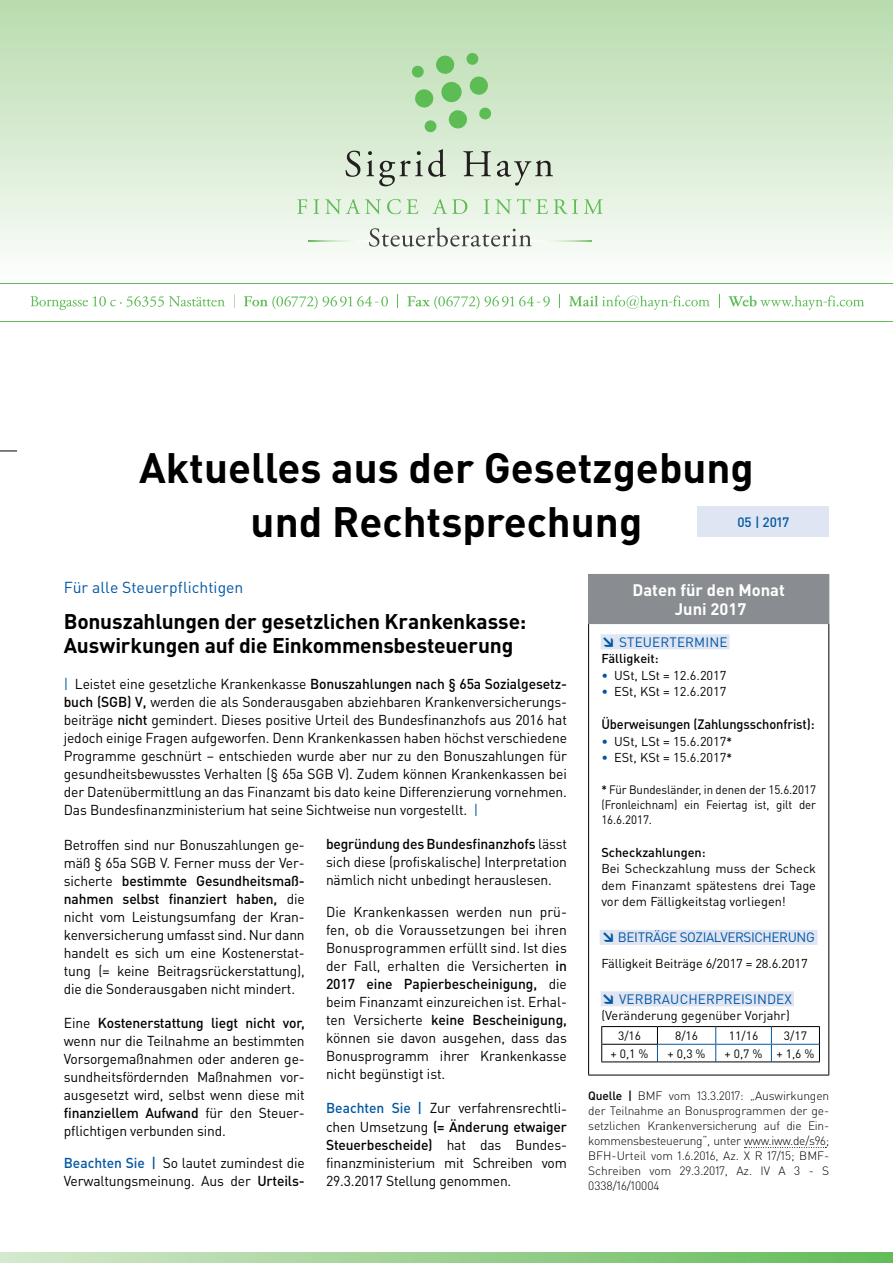
<style>
.page{position:relative;width:893px;height:1263px;background:#fff}
.page>*{position:absolute;margin:0;border:0;box-sizing:border-box;transform-origin:0 0}
.t1{font:700 42px/54px "DIN Pro";color:#000002;text-align:center}
.t2{font:700 21px/24px "DIN Pro";letter-spacing:-.01em;color:#000002}
.t3{font:700 16.5px/19.5px "DIN Pro";color:#fff;text-align:center}
.t4{font:15.75px "DIN Pro";color:#0157a2}
.t5{font:14.25px/18px "DIN Pro";letter-spacing:-.01em;color:#000002;text-align:justify}
.t6{font:13.5px "DIN Pro";letter-spacing:.01em;color:#0157a2}
.t7{font:500 13.5px "DIN Pro";letter-spacing:-.005em;color:#000002;scale:.95 1}
.t8{font:13.5px "DIN Pro";letter-spacing:-.03em;color:#0157a2}
.t9{font:500 13.5px "DIN Pro";color:#0157a2}
.t10{font:12.75px/16.5px "DIN Pro";color:#000002;text-align:justify}
.t11{font:500 12.75px "DIN Pro";color:#000002}
.t12{font:12.15px/15px "DIN Pro";letter-spacing:-.005em;color:#000002;text-align:justify;scale:.95 1}
.t13{font:300 12px/15px "DIN Pro";color:#000002;text-align:justify}
.t14{font:12px "DIN Pro";color:#000002}
.s1{color:#0157a2}
.s2{font-weight:500}
.s3{font-weight:500;color:#0157a2}
.s4{font-weight:900}
.s5{font-weight:500;font-size:12.15px}
</style>
<div class="page">
<svg style="left:0;top:451px;width:17px;height:1px"></svg>
<div style="left:697px;top:506px;width:132px;height:31px;background:#e0e5f3"></div>
<div style="left:589px;top:574px;width:240px;height:50px;background:#898d91"></div>
<hr style="left:588px;top:624px;width:1px;height:451px;background:#000002">
<hr style="left:828px;top:624px;width:1px;height:451px;background:#000002">
<hr style="left:588px;top:1075px;width:241px;height:1px;background:#000002">
<hr style="left:588px;top:574px;width:241px;height:1px;background:#898d91">
<hr style="left:588px;top:575px;width:1px;height:48px;background:#898d91">
<hr style="left:588px;top:623px;width:241px;height:1px;background:#898d91">
<div style="left:601px;top:634px;width:129px;height:15px;background:#e0e5f3"></div>
<div style="left:600px;top:930px;width:217px;height:15px;background:#e0e5f3"></div>
<div style="left:601px;top:991px;width:193px;height:15px;background:#e0e5f3"></div>
<svg style="left:601px;top:1026px;width:219px;height:36px"></svg>
<hr style="left:601px;top:1044px;width:57px;height:1px;background:#000002">
<svg style="left:744px;top:1147px;width:82px;height:1px"></svg>
<div style="left:0;top:0;width:893px;height:284px;background:linear-gradient(to bottom,#b7dbad,#fcfefc)"></div>
<hr style="left:0;top:283px;width:893px;height:1px;background:#5ebc55">
<svg style="left:31px;top:294px;width:204px;height:16px"></svg>
<svg style="left:244px;top:296px;width:144px;height:13px"></svg>
<svg style="left:407px;top:296px;width:143px;height:13px"></svg>
<svg style="left:559px;top:294px;width:1px;height:14px"></svg>
<svg style="left:569px;top:295px;width:141px;height:15px"></svg>
<svg style="left:719px;top:294px;width:1px;height:14px"></svg>
<svg style="left:728px;top:295px;width:136px;height:15px"></svg>
<svg style="left:309px;top:240px;width:283px;height:1px"></svg>
<svg style="left:411px;top:65px;width:13px;height:13px"></svg>
<svg style="left:424px;top:120px;width:13px;height:13px"></svg>
<svg style="left:479px;top:107px;width:13px;height:13px"></svg>
<svg style="left:466px;top:53px;width:13px;height:12px"></svg>
<svg style="left:448px;top:109px;width:20px;height:20px"></svg>
<svg style="left:440px;top:81px;width:23px;height:22px"></svg>
<svg style="left:414px;top:88px;width:20px;height:20px"></svg>
<svg style="left:469px;top:76px;width:20px;height:20px"></svg>
<svg style="left:435px;top:55px;width:20px;height:20px"></svg>
<svg style="left:345px;top:151px;width:15px;height:26px"></svg>
<svg style="left:366px;top:149px;width:187px;height:37px;background:#c4d0bf"></svg>
<svg style="left:297px;top:199px;width:305px;height:15px;background:#d0e9cb"></svg>
<svg style="left:369px;top:227px;width:163px;height:20px"></svg>
<svg style="left:0;top:1253px;width:893px;height:10px;background:#9cd192"></svg>
<hr style="left:0;top:321px;width:893px;height:1px;background:#5ebc55">
<h1 class="t1" style="left:139px;top:439px;width:616px">Aktuelles aus der Gesetzgebung und Rechtsprechung</h1>
<p class="t9" style="left:737px;top:513px;width:53px">05 | 2017</p>
<p class="t4" style="left:64px;top:577px;width:181px">Für alle Steuerpflichtigen</p>
<h2 class="t2" style="left:64px;top:609px;width:464px">Bonuszahlungen der gesetzlichen Krankenkasse:<br>Auswirkungen auf die Einkommensbesteuerung</h2>
<p class="t5" style="left:64px;top:675px;width:505px"><span class="s1">|</span> Leistet eine gesetzliche Krankenkasse <span class="s2">Bonuszahlungen nach § 65a Sozialgesetz&shy;buch (SGB) V,</span> werden die als Sonderausgaben abziehbaren Krankenversicherungs&shy;beiträge <span class="s2">nicht</span> gemindert. Dieses positive Urteil des Bundesfinanzhofs aus 2016 hat jedoch einige Fragen aufgeworfen. Denn Krankenkassen haben höchst verschiedene Programme geschnürt – entschieden wurde aber nur zu den Bonuszahlungen für gesundheitsbewusstes Verhalten (§ 65a SGB V). Zudem können Krankenkassen bei der Datenübermittlung an das Finanzamt bis dato keine Differenzierung vornehmen.<br>Das Bundesfinanzministerium hat seine Sichtweise nun vorgestellt. <span class="s1">|</span></p>
<p class="t5" style="left:64px;top:835px;width:242px">Betroffen sind nur Bonuszahlungen ge&shy;mäß § 65a SGB V. Ferner muss der Ver&shy;sicherte <span class="s2">bestimmte Gesundheitsmaß&shy;nahmen selbst finanziert haben,</span> die nicht vom Leistungsumfang der Kran&shy;kenversicherung umfasst sind. Nur dann handelt es sich um eine Kostenerstat&shy;tung (= keine Beitragsrückerstattung), die die Sonderausgaben nicht mindert.</p>
<p class="t5" style="left:64px;top:1014px;width:242px">Eine <span class="s2">Kostenerstattung liegt nicht vor, </span>wenn nur die Teilnahme an bestimmten Vorsorgemaßnahmen oder anderen ge&shy;sundheitsfördernden Maßnahmen vor&shy;ausgesetzt wird, selbst wenn diese mit <span class="s2">finanziellem Aufwand</span> für den Steuer&shy;pflichtigen verbunden sind.</p>
<p class="t5" style="left:64px;top:1153px;width:242px"><span class="s3">Beachten Sie |</span> So lautet zumindest die<br>Verwaltungsmeinung. Aus der <span class="s2">Urteils-</span></p>
<p class="t5" style="left:326px;top:835px;width:242px"><span class="s2">begründung des Bundesfinanzhofs</span> lässt sich diese (profiskalische) Interpretation nämlich nicht unbedingt herauslesen.</p>
<p class="t5" style="left:326px;top:902px;width:242px">Die Krankenkassen werden nun prü&shy;fen, ob die Voraussetzungen bei ihren Bonusprogrammen erfüllt sind. Ist dies der Fall, erhalten die Versicherten <span class="s2">in 2017 eine Papierbescheinigung,</span> die beim Finanzamt einzureichen ist. Erhal&shy;ten Versicherte <span class="s2">keine Bescheinigung, </span>können sie davon ausgehen, dass das Bonusprogramm ihrer Krankenkasse nicht begünstigt ist.</p>
<p class="t5" style="left:326px;top:1099px;width:242px"><span class="s3">Beachten Sie |</span> Zur verfahrensrechtli&shy;chen Umsetzung <span class="s2">(= Änderung etwaiger Steuerbescheide)</span> hat das Bundes&shy;finanzministerium mit Schreiben vom 29.3.2017 Stellung genommen.</p>
<p class="t3" style="left:633px;top:579px;width:154px">Daten für den Monat<br>Juni 2017</p>
<p class="t6" style="left:601px;top:633px;width:128px"><span class="s4">↘</span> STEUERTERMINE</p>
<p class="t11" style="left:601px;top:650px;width:59px">Fälligkeit:</p>
<p class="t10" style="left:601px;top:666px;width:127px"><span class="s1">•</span> USt, LSt = 12.6.2017</p>
<p class="t10" style="left:601px;top:683px;width:127px"><span class="s1">•</span> ESt, KSt = 12.6.2017</p>
<p class="t7" style="left:601px;top:715px;width:226px">Überweisungen (Zahlungsschonfrist):</p>
<p class="t10" style="left:601px;top:732px;width:132px"><span class="s1">•</span> USt, LSt = 15.6.2017<span class="s5">*</span></p>
<p class="t10" style="left:601px;top:749px;width:132px"><span class="s1">•</span> ESt, KSt = 15.6.2017<span class="s5">*</span></p>
<p class="t12" style="left:601px;top:781px;width:228px"><span class="s2">*</span> Für Bundesländer, in denen der 15.6.2017 (Fronleichnam) ein Feiertag ist, gilt der 16.6.2017.</p>
<p class="t11" style="left:601px;top:843px;width:106px">Scheckzahlungen:</p>
<p class="t10" style="left:601px;top:860px;width:216px">Bei Scheckzahlung muss der Scheck dem Finanzamt spätestens drei Tage vor dem Fälligkeitstag vorliegen!</p>
<p class="t8" style="left:601px;top:928px;width:215px"><span class="s4">↘</span> BEITRÄGE SOZIALVERSICHERUNG</p>
<p class="t10" style="left:601px;top:954px;width:208px">Fälligkeit Beiträge 6/2017 = 28.6.2017</p>
<p class="t6" style="left:601px;top:990px;width:192px"><span class="s4">↘</span> VERBRAUCHERPREISINDEX</p>
<p class="t10" style="left:601px;top:1007px;width:190px">(Veränderung gegenüber Vorjahr)</p>
<p class="t14" style="left:618px;top:1027px;width:25px">3/16</p>
<p class="t14" style="left:675px;top:1027px;width:25px">8/16</p>
<p class="t14" style="left:729px;top:1027px;width:31px">11/16</p>
<p class="t14" style="left:784px;top:1027px;width:25px">3/17</p>
<p class="t14" style="left:611px;top:1045px;width:39px">+ 0,1 %</p>
<p class="t14" style="left:668px;top:1045px;width:39px">+ 0,3 %</p>
<p class="t14" style="left:725px;top:1045px;width:91px">+ 0,7 % + 1,6 %</p>
<p class="t13" style="left:588px;top:1087px;width:242px"><span class="s2">Quelle |</span> BMF vom 13.3.2017: „Auswirkungen der Teilnahme an Bonusprogrammen der ge&shy;setzlichen Krankenversicherung auf die Ein&shy;kommensbesteuerung“, unter www.iww.de/s96; BFH-Urteil vom 1.6.2016, Az. X R 17/15; BMF-Schreiben vom 29.3.2017, Az. IV A 3 - S 0338/16/10004</p>
</div>
